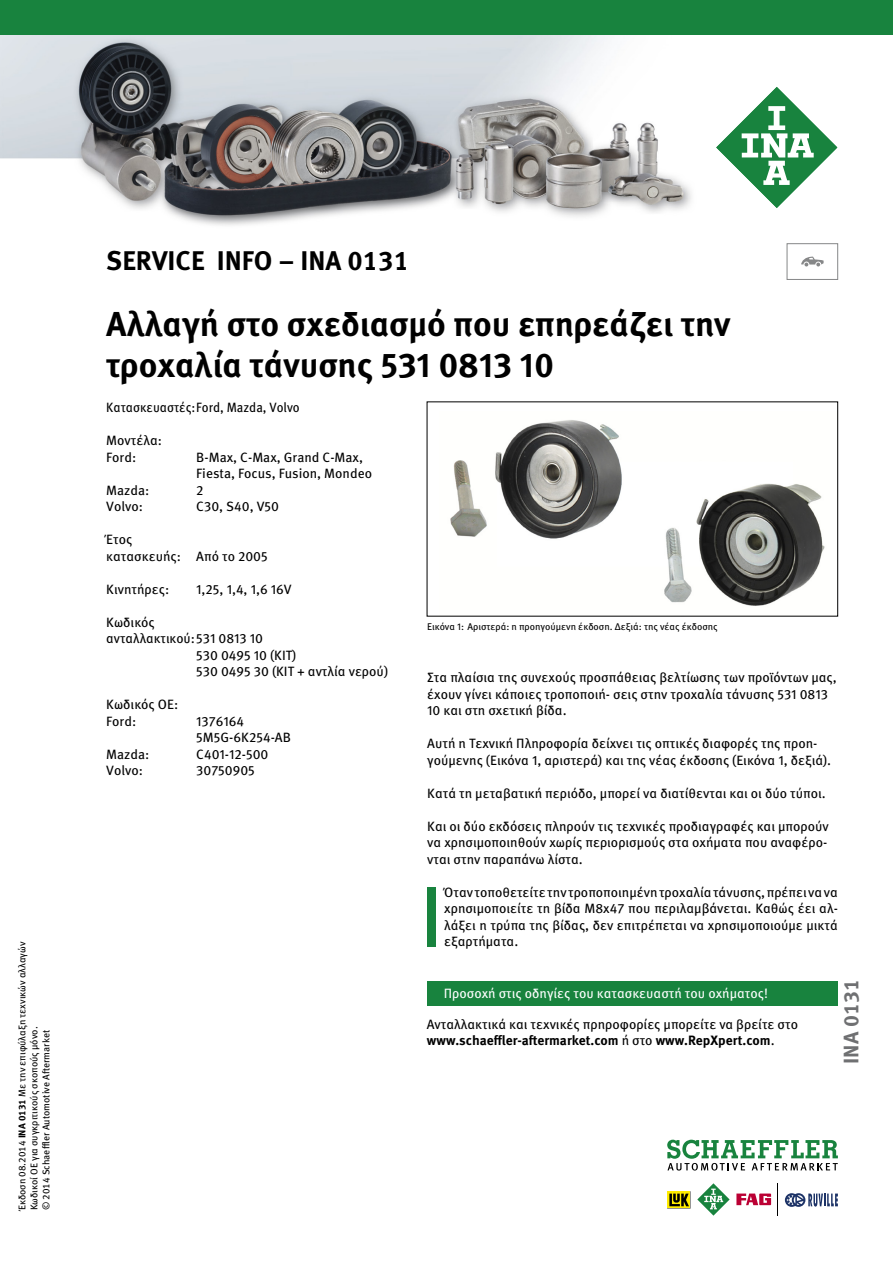
<style>
.page{position:relative;width:893px;height:1263px;background:#fff}
.page>*{position:absolute;margin:0;border:0;box-sizing:border-box;transform-origin:0 0}
.t1{font:700 34.5px/41.4px "Meta Pro";color:#000}
.t2{font:700 27px "Meta Pro";color:#000}
.t3{font:700 21px "Meta Pro";color:#6f7072}
.t4{font:13.5px/16.5px "Meta Pro";color:#000}
.t5{font:13.5px "Meta Pro";color:#fff}
.t6{font:13.5px "Meta Pro";color:#000;scale:.93 1}
.t7{font:9.75px/12px "Meta Pro";color:#000}
.s1{font-weight:700}
</style>
<div class="page">
<div style="left:427px;top:887px;width:9px;height:59px;background:#18833e"></div>
<img style="left:450px;top:420px;width:375px;height:186px">
<div style="left:427px;top:981px;width:410px;height:24px;background:#18833e"></div>
<div style="left:787px;top:243px;width:51px;height:37px;border:1px solid #868788"></div>
<svg style="left:801px;top:257px;width:23px;height:9px"></svg>
<img style="left:0;top:34px;width:893px;height:192px">
<svg style="left:715px;top:85px;width:124px;height:124px"></svg>
<div style="left:0;top:0;width:893px;height:34px;background:#18833e"></div>
<svg style="left:667px;top:1191px;width:23px;height:18px"></svg>
<svg style="left:697px;top:1183px;width:33px;height:32px"></svg>
<svg style="left:736px;top:1193px;width:35px;height:12px"></svg>
<hr style="left:778px;top:1183px;width:1px;height:32px;background:#000">
<svg style="left:785px;top:1193px;width:53px;height:14px"></svg>
<svg style="left:667px;top:1140px;width:171px;height:30px"></svg>
<p class="t7" style="left:15px;top:1210px;width:270px;rotate:-90deg">Έκδοση 08.2014 <span class="s1">INA 0131</span> Με την επιφύλαξη τεχνικών αλλαγών<br>Κωδικοί ΟΕ για συγκριτικούς σκοπούς μόνο.<br>© 2014 Schaeffler Automotive Aftermarket</p>
<h2 class="t2" style="left:106px;top:239px;width:304px">SERVICE INFO – INA 0131</h2>
<h1 class="t1" style="left:106px;top:301px;width:626px">Αλλαγή στο σχεδιασμό που επηρεάζει την τροχαλία τάνυσης 531 0813 10</h1>
<p class="t6" style="left:106px;top:397px;width:210px">Κατασκευαστές:Ford, Mazda, Volvo</p>
<p class="t4" style="left:106px;top:431px;width:57px">Μοντέλα:<br>Ford:</p>
<p class="t4" style="left:196px;top:448px;width:177px">B-Max, C-Max, Grand C-Max,<br>Fiesta, Focus, Fusion, Mondeo</p>
<p class="t4" style="left:106px;top:481px;width:45px">Mazda:</p>
<p class="t4" style="left:196px;top:481px;width:9px">2</p>
<p class="t4" style="left:106px;top:497px;width:38px">Volvo:</p>
<p class="t4" style="left:196px;top:497px;width:84px">C30, S40, V50</p>
<p class="t4" style="left:106px;top:530px;width:163px">Έτος<br>κατασκευής: Από το 2005</p>
<p class="t4" style="left:106px;top:580px;width:65px">Κινητήρες:</p>
<p class="t4" style="left:196px;top:580px;width:97px">1,25, 1,4, 1,6 16V</p>
<p class="t4" style="left:106px;top:613px;width:50px">Κωδικός</p>
<p class="t4" style="left:106px;top:629px;width:158px">ανταλλακτικού:531 0813 10</p>
<p class="t4" style="left:196px;top:646px;width:102px">530 0495 10 (KIT)</p>
<p class="t4" style="left:196px;top:662px;width:193px">530 0495 30 (KIT + αντλία νερού)</p>
<p class="t4" style="left:106px;top:695px;width:73px">Κωδικός ΟΕ:<br>Ford:</p>
<p class="t4" style="left:196px;top:712px;width:96px">1376164<br>5M5G-6K254-AB</p>
<p class="t4" style="left:106px;top:745px;width:45px">Mazda:</p>
<p class="t4" style="left:196px;top:745px;width:74px">C401-12-500</p>
<p class="t4" style="left:106px;top:761px;width:38px">Volvo:</p>
<p class="t4" style="left:196px;top:761px;width:60px">30750905</p>
<p class="t7" style="left:427px;top:620px;width:292px">Εικόνα 1: Αριστερά: η προηγούμενη έκδοση. Δεξιά: της νέας έκδοσης</p>
<p class="t4" style="left:427px;top:668px;width:411px">Στα πλαίσια της συνεχούς προσπάθειας βελτίωσης των προϊόντων μας, έχουν γίνει κάποιες τροποποιή- σεις στην τροχαλία τάνυσης 531 0813<br>10 και στη σχετική βίδα.</p>
<p class="t4" style="left:427px;top:734px;width:405px">Αυτή η Τεχνική Πληροφορία δείχνει τις οπτικές διαφορές της προη&shy;γούμενης (Εικόνα 1, αριστερά) και της νέας έκδοσης (Εικόνα 1, δεξιά).</p>
<p class="t4" style="left:427px;top:784px;width:400px">Κατά τη μεταβατική περιόδο, μπορεί να διατίθενται και οι δύο τύποι.</p>
<p class="t4" style="left:427px;top:817px;width:403px;text-align:justify">Και οι δύο εκδόσεις πληρούν τις τεχνικές προδιαγραφές και μπορούν να χρησιμοποιηθούν χωρίς περιορισμούς στα οχήματα που αναφέρο&shy;νται στην παραπάνω λίστα.</p>
<p class="t4" style="left:444px;top:883px;width:395px;text-align:justify">Όταν τοποθετείτε την τροποποιημένη τροχαλία τάνυσης, πρέπει να να χρησιμοποιείτε τη βίδα M8x47 που περιλαμβάνεται. Καθώς έει αλ&shy;λάξει η τρύπα της βίδας, δεν επιτρέπεται να χρησιμοποιούμε μικτά εξαρτήματα.</p>
<p class="t5" style="left:444px;top:983px;width:326px">Προσοχή στις οδηγίες του κατασκευαστή του οχήματος!</p>
<p class="t4" style="left:427px;top:1015px;width:373px">Ανταλλακτικά και τεχνικές πρηροφορίες μπορείτε να βρείτε στο <span class="s1">www.schaeffler-aftermarket.com</span> ή στο <span class="s1">www.RepXpert.com</span>.</p>
<h3 class="t3" style="left:835px;top:1064px;width:86px;rotate:-90deg">INA 0131</h3>
</div>
